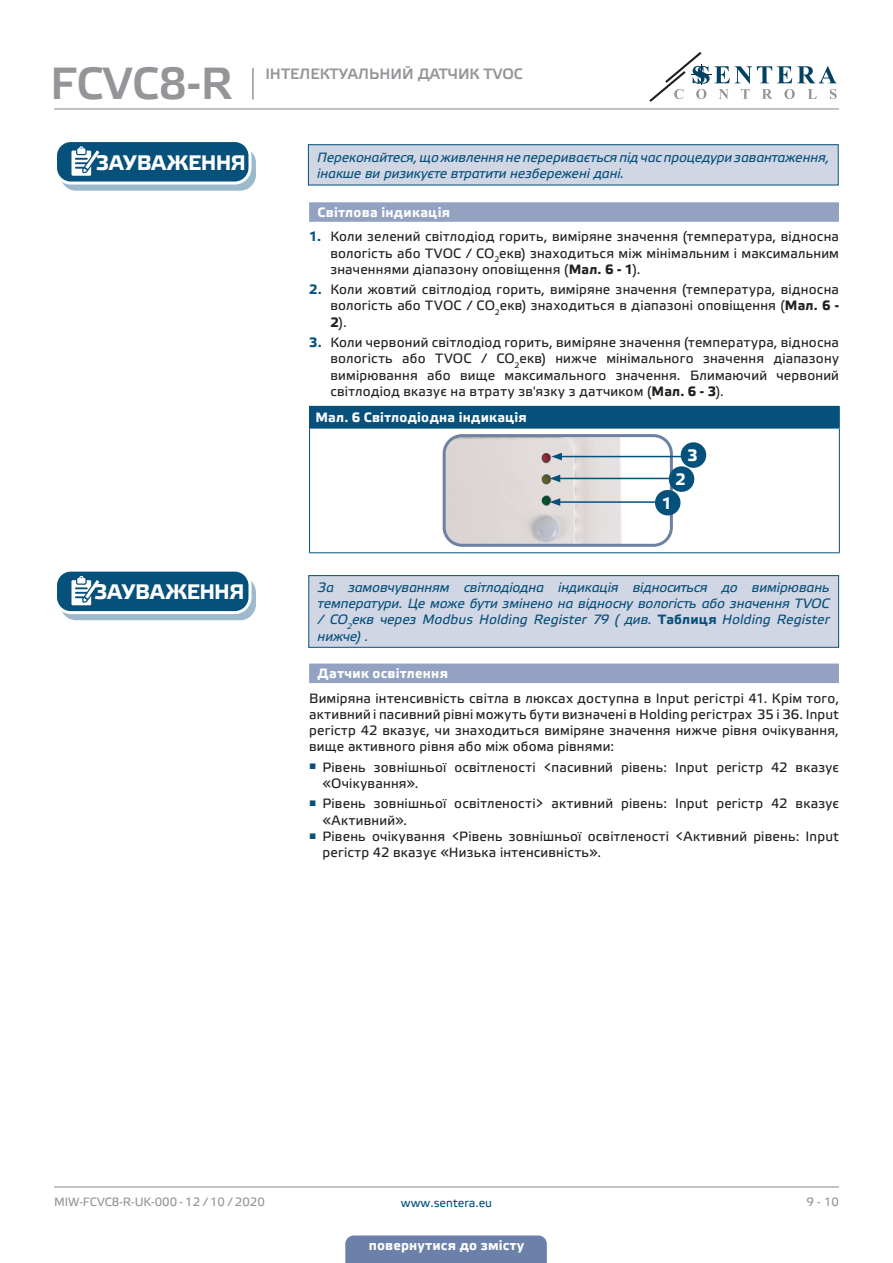
<style>
.page{position:relative;width:893px;height:1263px;background:#fff}
.page>*{position:absolute;margin:0;border:0;box-sizing:border-box;transform-origin:0 0}
.t1{font:45px "Etelka Medium Pro";color:#939598}
.t2{font:700 21px "Etelka Text Pro";letter-spacing:-.01em;color:#fff}
.TABLE_TEXT_WHITE{font:700 16.5px "Etelka Text Pro";color:#fff}
.t3{font:15px "Etelka Medium Pro";color:#939598}
.body{font:13.5px/16.2px "Etelka Text Pro";letter-spacing:.015em;color:#231f20;text-align:justify}
.attention{font:italic 13.5px/16.2px "Etelka Text Pro";letter-spacing:-.005em;color:#06517c}
.table_text{font:700 13.5px "Etelka Text Pro";letter-spacing:.015em;color:#fff}
.Number-roman{font:700 13.5px "Etelka Text Pro";letter-spacing:.02em;color:#fff}
.t4{font:12px "Etelka Text Pro";color:#939598}
.t5{font:12px "Etelka Text Pro";color:#06517c}
.s1{font-weight:700;color:#06517c}
.s2{font-weight:700}
.s3{font-weight:700;font-style:normal}
</style>
<div class="page">
<hr style="left:54px;top:108px;width:785px;height:1px;background:#939598">
<hr style="left:54px;top:1186px;width:785px;height:1px;background:#939598">
<svg style="left:649px;top:52px;width:188px;height:50px"></svg>
<div style="left:345px;top:1235px;width:202px;height:28px;background:#6c81aa"></div>
<div style="left:309px;top:202px;width:530px;height:20px;background:#94a2c2"></div>
<div style="left:309px;top:663px;width:530px;height:20px;background:#94a2c2"></div>
<div style="left:61px;top:148px;width:194px;height:42px;background:#9cbacb;border-radius:15px"></div>
<div style="left:60px;top:147px;width:196px;height:44px;border:1px solid #06517c;border-radius:15px"></div>
<div style="left:56px;top:141px;width:194px;height:42px;background:#06517c;border-radius:15px"></div>
<div style="left:54px;top:139px;width:197px;height:46px;border:3px solid #fff;border-radius:15px"></div>
<svg style="left:71px;top:146px;width:34px;height:38px"></svg>
<div style="left:308px;top:145px;width:530px;height:40px;background:#d1d6e4"></div>
<div style="left:308px;top:144px;width:531px;height:41px;border:1px solid #06517c"></div>
<div style="left:309px;top:406px;width:530px;height:22px;background:#06517c"></div>
<hr style="left:309px;top:406px;width:531px;height:1px;background:#06517c">
<svg style="left:839px;top:407px;width:1px;height:21px"></svg>
<hr style="left:309px;top:428px;width:531px;height:1px;background:#06517c">
<hr style="left:309px;top:428px;width:1px;height:124px;background:#06517c">
<hr style="left:839px;top:428px;width:1px;height:124px;background:#06517c">
<hr style="left:309px;top:552px;width:531px;height:1px;background:#06517c">
<img style="left:444px;top:438px;width:179px;height:105px">
<div style="left:443px;top:434px;width:230px;height:113px;border:3px solid #6d81a2;border-radius:18px"></div>
<hr style="left:560px;top:456px;width:129px;height:1px;background:#06517c">
<svg style="left:551px;top:453px;width:11px;height:7px"></svg>
<hr style="left:558px;top:478px;width:118px;height:1px;background:#06517c">
<svg style="left:550px;top:475px;width:10px;height:7px"></svg>
<hr style="left:558px;top:501px;width:118px;height:2px;background:#06517c">
<svg style="left:550px;top:498px;width:10px;height:8px"></svg>
<div style="left:681px;top:442px;width:25px;height:26px;background:#06517c;border-radius:50%"></div>
<div style="left:669px;top:466px;width:25px;height:26px;background:#06517c;border-radius:50%"></div>
<div style="left:655px;top:490px;width:25px;height:25px;background:#06517c;border-radius:50%"></div>
<div style="left:61px;top:577px;width:194px;height:43px;background:#9cbacb;border-radius:15px"></div>
<div style="left:60px;top:576px;width:196px;height:44px;border:1px solid #06517c;border-radius:15px"></div>
<div style="left:56px;top:570px;width:194px;height:43px;background:#06517c;border-radius:15px"></div>
<div style="left:54px;top:569px;width:197px;height:45px;border:3px solid #fff;border-radius:15px"></div>
<svg style="left:71px;top:576px;width:34px;height:37px"></svg>
<div style="left:309px;top:576px;width:530px;height:71px;background:#d1d6e4"></div>
<div style="left:308px;top:575px;width:531px;height:73px;border:1px solid #06517c"></div>
<hr style="left:252px;top:68px;width:2px;height:32px;background:#939598">
<h1 class="t1" style="left:50px;top:59px;width:184px">FCVC8-R</h1>
<p class="t3" style="left:265px;top:65px;width:259px">ІНТЕЛЕКТУАЛЬНИЙ ДАТЧИК TVOC</p>
<p class="t2" style="left:96px;top:151px;width:152px">ЗАУВАЖЕННЯ</p>
<p class="attention" style="left:317px;top:150px;width:514px">Переконайтеся, що живлення не переривається під час процедури завантаження, інакше ви ризикуєте втратити незбережені дані.</p>
<p class="Number-roman" style="left:318px;top:205px;width:134px">Світлова індикація</p>
<p class="body" style="left:330px;top:229px;width:510px;text-indent:-21px"><span class="s1">1.</span> Коли зелений світлодіод горить, виміряне значення (температура, відносна вологість або TVOC / CO<sub>2</sub>екв) знаходиться між мінімальним і максимальним значеннями діапазону оповіщення (<span class="s2">Мал. 6 - 1</span>).</p>
<p class="body" style="left:330px;top:282px;width:510px;text-indent:-21px"><span class="s1">2.</span> Коли жовтий світлодіод горить, виміряне значення (температура, відносна вологість або TVOC / CO<sub>2</sub>екв) знаходиться в діапазоні оповіщення (<span class="s2">Мал. 6 - 2</span>).</p>
<p class="body" style="left:330px;top:335px;width:510px;text-indent:-21px"><span class="s1">3.</span> Коли червоний світлодіод горить, виміряне значення (температура, відносна вологість або TVOC / CO<sub>2</sub>екв) нижче мінімального значення діапазону вимірювання або вище максимального значення. Блимаючий червоний світлодіод вказує на втрату зв'язку з датчиком (<span class="s2">Мал. 6 - 3</span>).</p>
<p class="table_text" style="left:315px;top:410px;width:213px">Мал. 6 Світлодіодна індикація</p>
<p class="TABLE_TEXT_WHITE" style="left:687px;top:446px;width:12px">3</p>
<p class="TABLE_TEXT_WHITE" style="left:676px;top:470px;width:12px">2</p>
<p class="TABLE_TEXT_WHITE" style="left:662px;top:494px;width:12px">1</p>
<p class="t2" style="left:94px;top:581px;width:152px">ЗАУВАЖЕННЯ</p>
<p class="attention" style="left:318px;top:580px;width:514px;text-align:justify">За замовчуванням світлодіодна індикація відноситься до вимірювань температури. Це може бути змінено на відносну вологість або значення TVOC / CO<sub>2</sub>екв через Modbus Holding Register 79 ( див. <span class="s3">Таблиця</span> Holding Register нижче) .</p>
<p class="Number-roman" style="left:318px;top:666px;width:132px">Датчик освітлення</p>
<p class="body" style="left:309px;top:691px;width:531px">Виміряна інтенсивність світла в люксах доступна в Input регістрі 41. Крім того, активний і пасивний рівні можуть бути визначені в Holding регістрах 35 і 36. Input регістр 42 вказує, чи знаходиться виміряне значення нижче рівня очікування, вище активного рівня або між обома рівнями:</p>
<p class="body" style="left:322px;top:760px;width:518px;text-indent:-13px"><sup>■</sup> Рівень зовнішньої освітленості &lt;пасивний рівень: Input регістр 42 вказує «Очікування».</p>
<p class="body" style="left:322px;top:796px;width:518px;text-indent:-13px"><sup>■</sup> Рівень зовнішньої освітленості&gt; активний рівень: Input регістр 42 вказує «Активний».</p>
<p class="body" style="left:322px;top:829px;width:518px;text-indent:-13px"><sup>■</sup> Рівень очікування &lt;Рівень зовнішньої освітленості &lt;Активний рівень: Input регістр 42 вказує «Низька інтенсивність».</p>
<p class="t4" style="left:54px;top:1195px;width:212px">MIW-FCVC8-R-UK-000 - 12 / 10 / 2020</p>
<p class="t5" style="left:401px;top:1196px;width:93px">www.sentera.eu</p>
<p class="t4" style="left:806px;top:1195px;width:34px">9 - 10</p>
<p class="table_text" style="left:369px;top:1238px;width:157px">повернутися до змісту</p>
</div>
